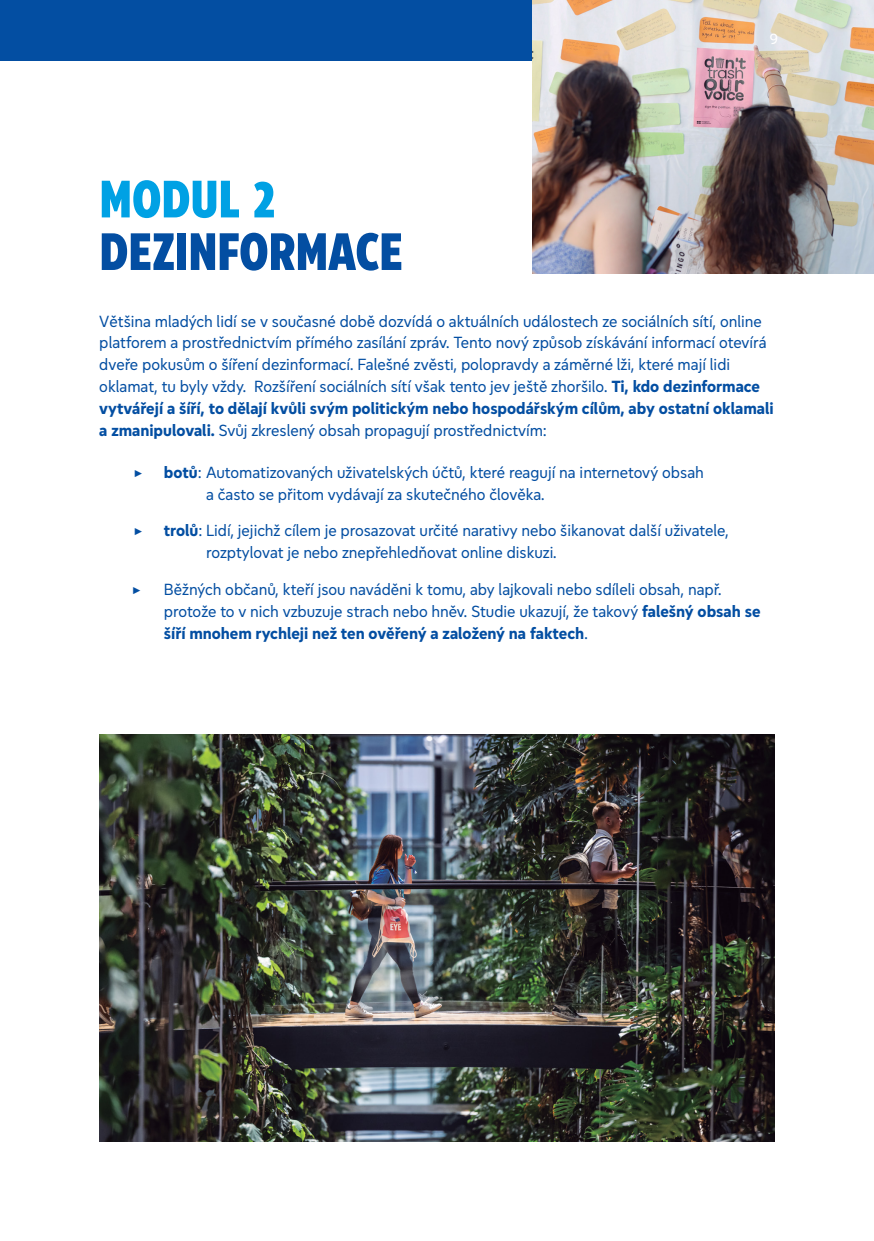
<style>
.page{position:relative;width:874px;height:1241px;background:#fff}
.page>*{position:absolute;margin:0;border:0;box-sizing:border-box;transform-origin:0 0}
.t1{font:900 54.25px "Europea Narrow";letter-spacing:-.005em;color:#034ea2}
.t2{font:900 54.25px "Europea Narrow";letter-spacing:-.005em;color:#00a1e4}
.t3{font:16.62px/21.9px "Europea Eco";color:#034ea2}
.t4{font:15.75px "Europea Eco";color:#fff}
.s1{font-weight:700}
</style>
<div class="page">
<div style="left:0;top:0;width:873px;height:61px;background:#034ea2"></div>
<img style="left:532px;top:0;width:341px;height:273px">
<img style="left:99px;top:734px;width:675px;height:407px">
<h1 class="t2" style="left:99px;top:157px;width:178px">MODUL 2</h1>
<h1 class="t1" style="left:99px;top:210px;width:304px">DEZINFORMACE</h1>
<p class="t4" style="left:769px;top:27px;width:10px">9</p>
<p class="t3" style="left:99px;top:309px;width:675px">Většina mladých lidí se v současné době dozvídá o aktuálních událostech ze sociálních sítí, online platforem a prostřednictvím přímého zasílání zpráv. Tento nový způsob získávání informací otevírá dveře pokusům o šíření dezinformací. Falešné zvěsti, polopravdy a záměrné lži, které mají lidi oklamat, tu byly vždy. Rozšíření sociálních sítí však tento jev ještě zhoršilo. <span class="s1">Ti, kdo dezinformace vytvářejí a šíří, to dělají kvůli svým politickým nebo hospodářským cílům, aby ostatní oklamali a zmanipulovali.</span> Svůj zkreslený obsah propagují prostřednictvím:</p>
<p class="t3" style="left:134px;top:460px;width:10px">▶</p>
<p class="t3" style="left:206px;top:460px;width:499px;text-indent:-42px"><span class="s1">botů</span>: Automatizovaných uživatelských účtů, které reagují na internetový obsah a často se přitom vydávají za skutečného člověka.</p>
<p class="t3" style="left:134px;top:518px;width:10px">▶</p>
<p class="t3" style="left:206px;top:518px;width:524px;text-indent:-42px"><span class="s1">trolů</span>: Lidí, jejichž cílem je prosazovat určité narativy nebo šikanovat další uživatele, rozptylovat je nebo znepřehledňovat online diskuzi.</p>
<p class="t3" style="left:132px;top:577px;width:10px">▶</p>
<p class="t3" style="left:164px;top:577px;width:598px">Běžných občanů, kteří jsou naváděni k tomu, aby lajkovali nebo sdíleli obsah, např. protože to v nich vzbuzuje strach nebo hněv. Studie ukazují, že takový <span class="s1">falešný obsah se šíří mnohem rychleji než ten ověřený a založený na faktech</span>.</p>
</div>
